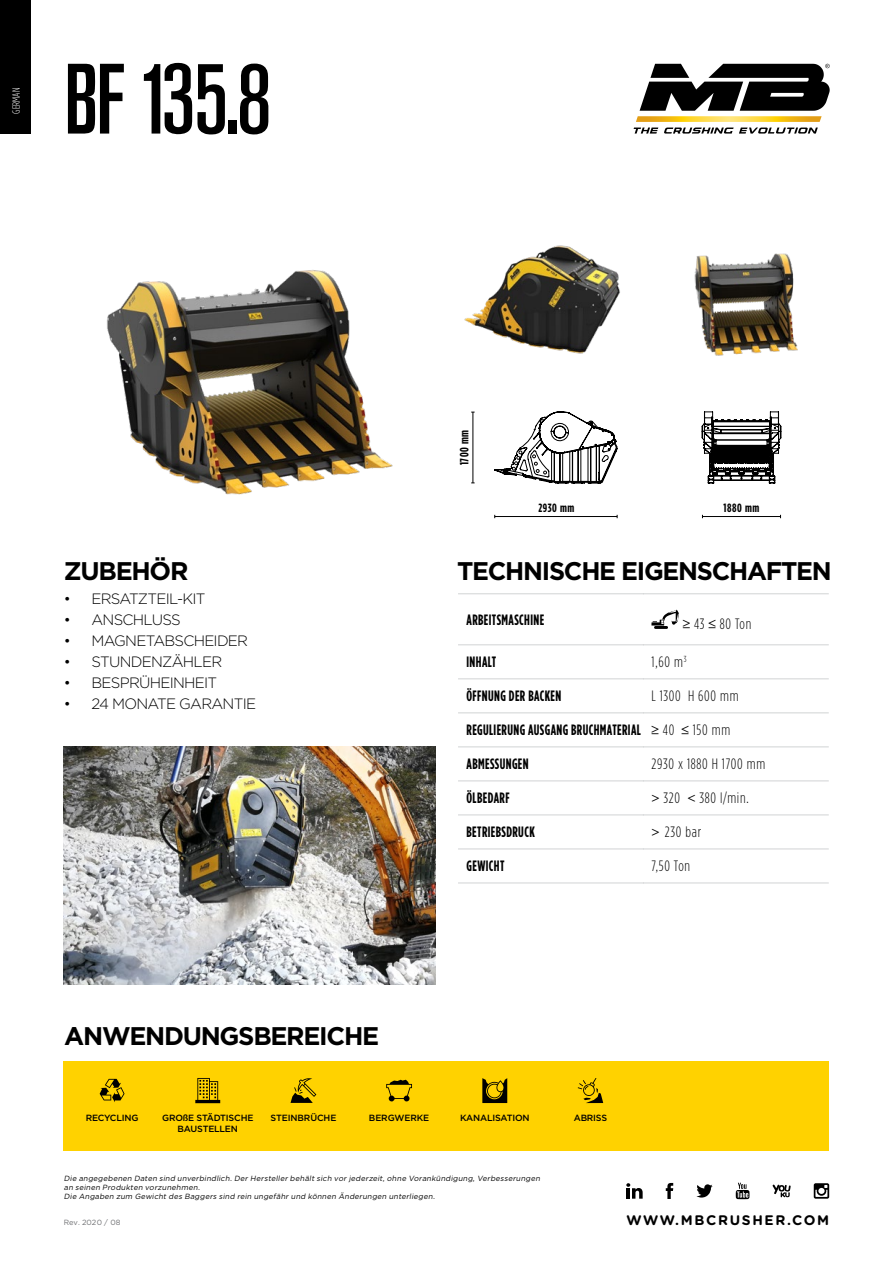
<style>
.page{position:relative;width:893px;height:1263px;background:#fff}
.page>*{position:absolute;margin:0;border:0;box-sizing:border-box;transform-origin:0 0}
.t1{font:500 condensed 98.85px "Akzidenz Grotesk BQ";color:#000}
.titolo_nero_17pt_bol{font:700 25.5px "Gotham";letter-spacing:-.05em;color:#000}
.t2{font:700 15px "Gotham Condensed";letter-spacing:.03em;color:#000;scale:.91 1}
.t3{font:300 15px "Gotham";letter-spacing:-.05em;color:#000}
.t4{font:300 15px "Gotham Condensed";letter-spacing:.05em;color:#000}
.t5{font:700 13.8px "Gotham Rounded";letter-spacing:.12em;color:#000}
.t6{font:700 12px "Gotham Condensed";letter-spacing:.05em;color:#000}
.t7{font:300 10.5px "Gotham Condensed";letter-spacing:.01em;color:#fff}
.t8{font:500 9px/10.5px "Gotham";letter-spacing:-.02em;color:#000;text-align:center}
.t9{font:italic 7.5px/9px "Gotham";color:#000}
.t10{font:7.5px "Gotham";color:#6d6e71}
.s1{font-family:"Cent Goth WGL";font-weight:400;font-size:13.5px}
</style>
<div class="page">
<div style="left:64px;top:1061px;width:765px;height:89px;background:#ffd200"></div>
<div style="left:0;top:0;width:31px;height:134px;background:#000"></div>
<svg style="left:633px;top:128px;width:185px;height:6px"></svg>
<svg style="left:636px;top:64px;width:194px;height:58px"></svg>
<img style="left:107px;top:270px;width:286px;height:225px">
<img style="left:694px;top:253px;width:104px;height:103px">
<img style="left:464px;top:245px;width:156px;height:109px">
<svg style="left:494px;top:411px;width:124px;height:72px"></svg>
<svg style="left:702px;top:411px;width:79px;height:72px"></svg>
<hr style="left:495px;top:516px;width:122px;height:1px;background:#000">
<hr style="left:472px;top:412px;width:1px;height:71px;background:#000">
<hr style="left:702px;top:516px;width:78px;height:1px;background:#000">
<img style="left:64px;top:747px;width:372px;height:238px">
<hr style="left:643px;top:644px;width:186px;height:1px;background:#d1d3d4">
<hr style="left:643px;top:678px;width:186px;height:1px;background:#d1d3d4">
<hr style="left:643px;top:712px;width:186px;height:1px;background:#d1d3d4">
<hr style="left:643px;top:746px;width:186px;height:1px;background:#d1d3d4">
<hr style="left:643px;top:780px;width:186px;height:1px;background:#d1d3d4">
<hr style="left:643px;top:814px;width:186px;height:1px;background:#d1d3d4">
<hr style="left:643px;top:848px;width:186px;height:1px;background:#d1d3d4">
<hr style="left:643px;top:882px;width:186px;height:1px;background:#d1d3d4">
<hr style="left:643px;top:593px;width:186px;height:1px;background:#d1d3d4">
<svg style="left:651px;top:610px;width:28px;height:19px"></svg>
<svg style="left:666px;top:1183px;width:7px;height:16px"></svg>
<svg style="left:772px;top:1184px;width:19px;height:13px"></svg>
<svg style="left:696px;top:1184px;width:17px;height:13px"></svg>
<svg style="left:626px;top:1183px;width:17px;height:16px"></svg>
<svg style="left:736px;top:1183px;width:13px;height:16px"></svg>
<svg style="left:814px;top:1183px;width:15px;height:16px"></svg>
<svg style="left:100px;top:1079px;width:25px;height:23px"></svg>
<svg style="left:195px;top:1078px;width:25px;height:25px"></svg>
<svg style="left:290px;top:1078px;width:26px;height:25px"></svg>
<svg style="left:386px;top:1080px;width:26px;height:21px"></svg>
<svg style="left:482px;top:1078px;width:25px;height:25px"></svg>
<svg style="left:578px;top:1078px;width:25px;height:25px"></svg>
<hr style="left:458px;top:644px;width:186px;height:1px;background:#d1d3d4">
<hr style="left:458px;top:678px;width:186px;height:1px;background:#d1d3d4">
<hr style="left:458px;top:712px;width:186px;height:1px;background:#d1d3d4">
<hr style="left:458px;top:746px;width:186px;height:1px;background:#d1d3d4">
<hr style="left:458px;top:780px;width:186px;height:1px;background:#d1d3d4">
<hr style="left:458px;top:814px;width:186px;height:1px;background:#d1d3d4">
<hr style="left:458px;top:848px;width:186px;height:1px;background:#d1d3d4">
<hr style="left:458px;top:882px;width:186px;height:1px;background:#d1d3d4">
<hr style="left:458px;top:593px;width:186px;height:1px;background:#d1d3d4">
<h3 class="t7" style="left:11px;top:114px;width:27px;rotate:-90deg">GERMAN</h3>
<p class="t1" style="left:64px;top:43px;width:210px">BF 135.8</p>
<p class="titolo_nero_17pt_bol" style="left:64px;top:554px;width:126px">ZUBEHÖR</p>
<p class="t3" style="left:64px;top:589px;width:143px">• ERSATZTEIL-KIT</p>
<p class="t3" style="left:64px;top:610px;width:118px">• ANSCHLUSS</p>
<p class="t3" style="left:64px;top:631px;width:186px">• MAGNETABSCHEIDER</p>
<p class="t3" style="left:64px;top:652px;width:160px">• STUNDENZÄHLER</p>
<p class="t3" style="left:64px;top:673px;width:155px">• BESPRÜHEINHEIT</p>
<p class="t3" style="left:64px;top:694px;width:194px">• 24 MONATE GARANTIE</p>
<h2 class="titolo_nero_17pt_bol" style="left:64px;top:1019px;width:317px">ANWENDUNGSBEREICHE</h2>
<p class="t6" style="left:457px;top:465px;width:37px;rotate:-90deg">1700 mm</p>
<p class="t6" style="left:538px;top:501px;width:38px">2930 mm</p>
<p class="t6" style="left:723px;top:501px;width:37px">1880 mm</p>
<h2 class="titolo_nero_17pt_bol" style="left:457px;top:554px;width:376px">TECHNISCHE EIGENSCHAFTEN</h2>
<p class="t2" style="left:466px;top:611px;width:87px">ARBEITSMASCHINE</p>
<p class="t2" style="left:466px;top:653px;width:34px">INHALT</p>
<p class="t2" style="left:466px;top:687px;width:106px">ÖFFNUNG DER BACKEN</p>
<p class="t2" style="left:466px;top:721px;width:193px">REGULIERUNG AUSGANG BRUCHMATERIAL</p>
<p class="t2" style="left:466px;top:755px;width:70px">ABMESSUNGEN</p>
<p class="t2" style="left:466px;top:789px;width:49px">ÖLBEDARF</p>
<p class="t2" style="left:466px;top:823px;width:77px">BETRIEBSDRUCK</p>
<p class="t2" style="left:466px;top:857px;width:43px">GEWICHT</p>
<p class="t4" style="left:683px;top:616px;width:70px"><span class="s1">≥</span> 43 <span class="s1">≤</span> 80 Ton</p>
<p class="t4" style="left:651px;top:654px;width:37px">1,60 m<sup>3</sup></p>
<p class="t4" style="left:651px;top:688px;width:89px">L 1300 H 600 mm</p>
<p class="t4" style="left:651px;top:722px;width:80px"><span class="s1">≥</span> 40 <span class="s1">≤</span> 150 mm</p>
<p class="t4" style="left:651px;top:756px;width:115px">2930 x 1880 H 1700 mm</p>
<p class="t4" style="left:651px;top:790px;width:99px"><span class="s1">&gt;</span> 320 <span class="s1">&lt;</span> 380 l/min.</p>
<p class="t4" style="left:651px;top:824px;width:51px"><span class="s1">&gt;</span> 230 bar</p>
<p class="t4" style="left:651px;top:858px;width:40px">7,50 Ton</p>
<p class="t8" style="left:86px;top:1112px;width:54px">RECYCLING</p>
<p class="t8" style="left:162px;top:1112px;width:93px">GROSE STÄDTISCHE<br>BAUSTELLEN</p>
<p class="t8" style="left:270px;top:1112px;width:67px">STEINBRÜCHE</p>
<p class="t8" style="left:369px;top:1112px;width:62px">BERGWERKE</p>
<p class="t8" style="left:460px;top:1112px;width:71px">KANALISATION</p>
<p class="t8" style="left:574px;top:1112px;width:35px">ABRISS</p>
<p class="t9" style="left:64px;top:1174px;width:479px">Die angegebenen Daten sind unverbindlich. Der Hersteller behält sich vor jederzeit, ohne Vorankündigung, Verbesserungen an seinen Produkten vorzunehmen.<br>Die Angaben zum Gewicht des Baggers sind rein ungefähr und können Änderungen unterliegen.</p>
<p class="t10" style="left:64px;top:1217px;width:58px">Rev. 2020 / 08</p>
<h3 class="t5" style="left:626px;top:1210px;width:204px">WWW.MBCRUSHER.COM</h3>
</div>
